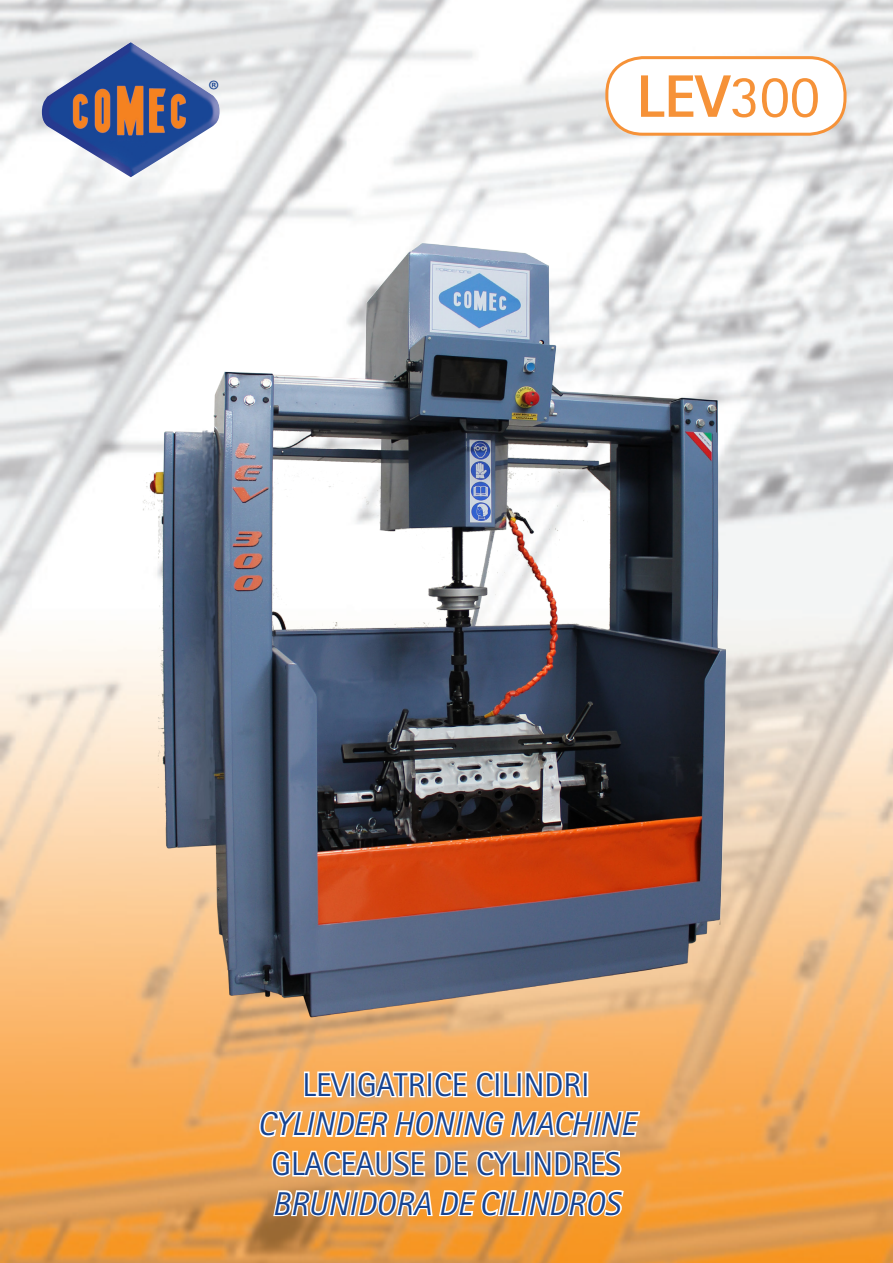
<style>
.page{position:relative;width:893px;height:1263px;background:#fff}
.page>*{position:absolute;margin:0;border:0;box-sizing:border-box;transform-origin:0 0}
.Normale{font:800 60px "Rotis Sans Serif";color:#f69238}
.t1{font:italic 33px "Rotis Sans Serif";color:#164391}
.t2{font:33px "Rotis Sans Serif";color:#164391}
.t3{font:27px "Myriad Pro";color:#164391}
.s1{font-weight:400}
</style>
<div class="page">
<img style="left:0;top:0;width:893px;height:1263px">
<div style="left:607px;top:58px;width:238px;height:76px;background:#fff;border-radius:36px"></div>
<div style="left:605px;top:56px;width:241px;height:80px;border:3px solid #f69238;border-radius:36px"></div>
<img style="left:42px;top:42px;width:178px;height:135px">
<img style="left:85px;top:191px;width:737px;height:847px">
<svg style="left:258px;top:1054px;width:384px;height:189px"></svg>
<p class="t3" style="left:208px;top:73px;width:13px">®</p>
<p class="Normale" style="left:636px;top:58px;width:185px">LEV<span class="s1">300</span></p>
<p class="t2" style="left:303px;top:1065px;width:289px">LEVIGATRICE CILINDRI</p>
<p class="t1" style="left:257px;top:1105px;width:380px">CYLINDER HONING MACHINE</p>
<p class="t2" style="left:271px;top:1144px;width:351px">GLACEAUSE DE CYLINDRES</p>
<p class="t1" style="left:272px;top:1184px;width:349px">BRUNIDORA DE CILINDROS</p>
</div>
